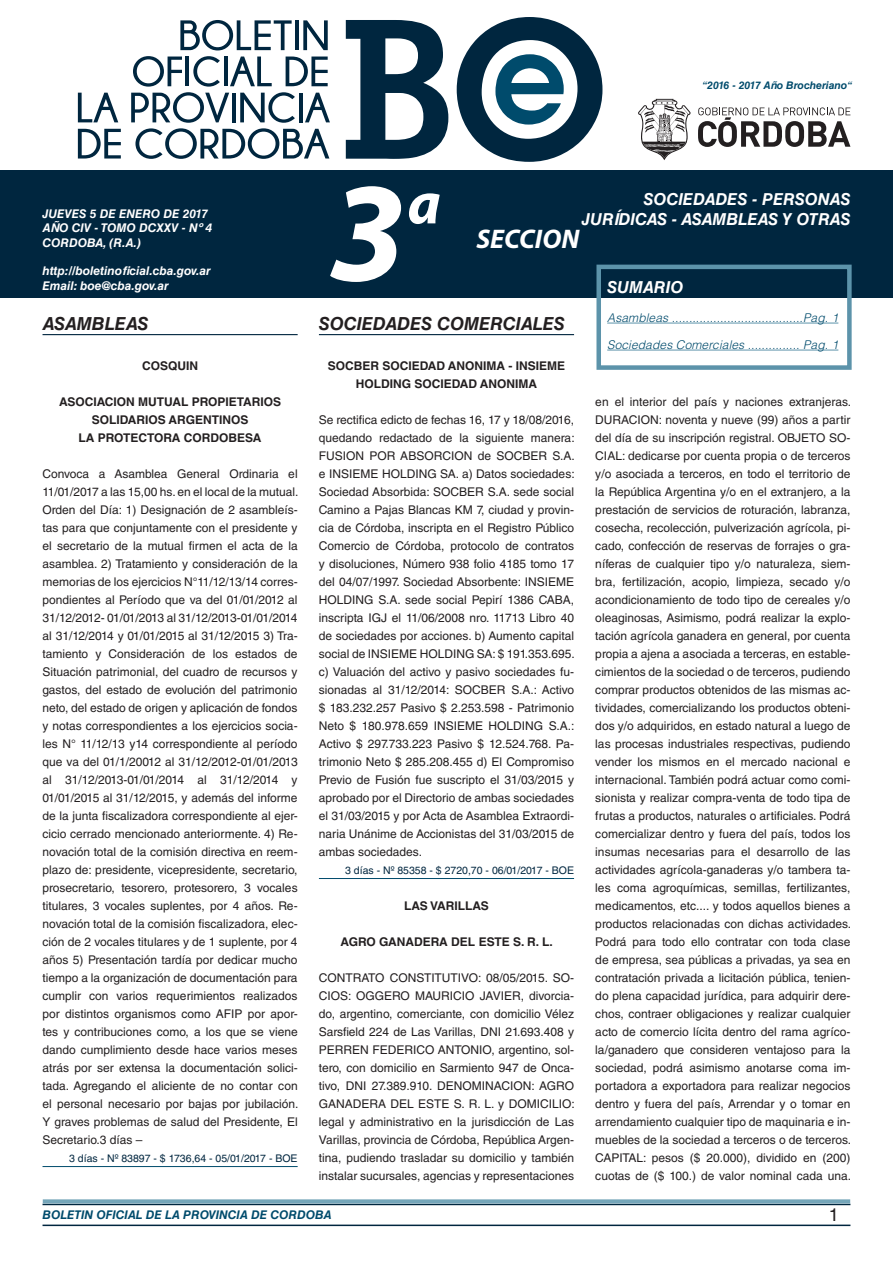
<style>
.page{position:relative;width:893px;height:1263px;background:#fff}
.page>*{position:absolute;margin:0;border:0;box-sizing:border-box;transform-origin:0 0}
.t1{font:italic 700 142.5px "Myriad Pro";color:#fff}
.t2{font:italic 700 60px "Myriad Pro";color:#fff}
.t3{font:italic 700 27px "Myriad Pro";color:#fff}
.TITULOS_2_y_3_S{font:italic 700 18px "Helvetica LT Std";color:#231f20}
.t4{font:18px "Helvetica LT Std";color:#231f20}
.t5{font:italic 700 16.5px/19.8px "Helvetica LT Std";color:#fff;text-align:right}
.TEXTO_BASE{font:12px/18px "Helvetica LT Std";color:#231f20;text-align:justify}
.RESUELVE{font:700 12px/18px "Helvetica LT Std";color:#231f20;text-align:center}
.t6{font:italic 700 12px/14.4px "Helvetica LT Std";color:#fff}
.TITULO_bold{font:italic 300 12px "Helvetica LT Std";letter-spacing:.01em;color:#004b6c}
.t7{font:italic 700 12px "Helvetica LT Std";color:#004b6c}
.FECHA_DE_PUBLICACIÓN{font:10.5px "Helvetica LT Std";color:#00263f}
.t8{font:italic 700 10.5px "Helvetica LT Std";color:#004b6c}
</style>
<div class="page">
<div style="left:0;top:170px;width:893px;height:128px;background:#00263f"></div>
<svg style="left:638px;top:99px;width:53px;height:61px"></svg>
<svg style="left:698px;top:107px;width:152px;height:40px"></svg>
<svg style="left:346px;top:20px;width:102px;height:139px"></svg>
<svg style="left:457px;top:17px;width:145px;height:145px"></svg>
<svg style="left:180px;top:20px;width:112px;height:30px"></svg>
<hr style="left:295px;top:20px;width:4px;height:30px;background:#00263f">
<svg style="left:303px;top:20px;width:25px;height:30px"></svg>
<svg style="left:78px;top:93px;width:40px;height:29px"></svg>
<svg style="left:78px;top:129px;width:43px;height:30px"></svg>
<svg style="left:131px;top:56px;width:199px;height:103px"></svg>
<hr style="left:43px;top:1224px;width:807px;height:2px;background:#00263f">
<div style="left:42px;top:1198px;width:809px;height:8px;background:#fff;opacity:.75"></div>
<div style="left:596px;top:265px;width:256px;height:105px;border:4px solid #5c93aa"></div>
<hr style="left:607px;top:323px;width:231px;height:1px;background:#5c93aa">
<hr style="left:607px;top:350px;width:231px;height:1px;background:#5c93aa">
<hr style="left:43px;top:334px;width:255px;height:1px;background:#00263f">
<hr style="left:43px;top:1166px;width:255px;height:1px;background:#004b6c">
<hr style="left:319px;top:334px;width:255px;height:1px;background:#00263f">
<hr style="left:319px;top:878px;width:255px;height:1px;background:#004b6c">
<p class="t8" style="left:703px;top:79px;width:151px">“2016 - 2017 Año Brocheriano“</p>
<p class="t6" style="left:43px;top:206px;width:171px">JUEVES 5 DE ENERO DE 2017<br>AÑO CIV - TOMO DCXXV - Nº 4</p>
<p class="t6" style="left:43px;top:235px;width:100px">CORDOBA, (R.A.)</p>
<p class="t6" style="left:43px;top:264px;width:170px">http://boletinoficial.cba.gov.ar<br>Email: boe@cba.gov.ar</p>
<p class="TITULOS_2_y_3_S" style="left:43px;top:312px;width:108px">ASAMBLEAS</p>
<p class="RESUELVE" style="left:142px;top:356px;width:57px">COSQUIN</p>
<p class="RESUELVE" style="left:59px;top:392px;width:223px">ASOCIACION MUTUAL PROPIETARIOS<br>SOLIDARIOS ARGENTINOS</p>
<p class="RESUELVE" style="left:79px;top:428px;width:185px">LA PROTECTORA CORDOBESA</p>
<p class="TEXTO_BASE" style="left:43px;top:465px;width:257px">Convoca a Asamblea General Ordinaria el 11/01/2017 a las 15,00 hs. en el local de la mutual.<br>Orden del Día: 1) Designación de 2 asambleís&shy;tas para que conjuntamente con el presidente y el secretario de la mutual firmen el acta de la asamblea. 2) Tratamiento y consideración de la memorias de los ejercicios N°11/12/13/14 corres&shy;pondientes al Período que va del 01/01/2012 al 31/12/2012- 01/01/2013 al 31/12/2013-01/01/2014 al 31/12/2014 y 01/01/2015 al 31/12/2015 3) Tra&shy;tamiento y Consideración de los estados de Situación patrimonial, del cuadro de recursos y gastos, del estado de evolución del patrimonio neto, del estado de origen y aplicación de fondos y notas correspondientes a los ejercicios socia&shy;les N° 11/12/13 y14 correspondiente al período que va del 01/1/20012 al 31/12/2012-01/01/2013 al 31/12/2013-01/01/2014 al 31/12/2014 y 01/01/2015 al 31/12/2015, y además del informe de la junta fiscalizadora correspondiente al ejer&shy;cicio cerrado mencionado anteriormente. 4) Re&shy;novación total de la comisión directiva en reem&shy;plazo de: presidente, vicepresidente, secretario, prosecretario, tesorero, protesorero, 3 vocales titulares, 3 vocales suplentes, por 4 años. Re&shy;novación total de la comisión fiscalizadora, elec&shy;ción de 2 vocales titulares y de 1 suplente, por 4 años 5) Presentación tardía por dedicar mucho tiempo a la organización de documentación para cumplir con varios requerimientos realizados por distintos organismos como AFIP por apor&shy;tes y contribuciones como, a los que se viene dando cumplimiento desde hace varios meses atrás por ser extensa la documentación solici&shy;tada. Agregando el aliciente de no contar con el personal necesario por bajas por jubilación.<br>Y graves problemas de salud del Presidente, El Secretario.3 días –</p>
<p class="FECHA_DE_PUBLICACIÓN" style="left:69px;top:1152px;width:230px">3 días - Nº 83897 - $ 1736,64 - 05/01/2017 - BOE</p>
<h1 class="t1" style="left:329px;top:140px;width:79px">3</h1>
<h2 class="t2" style="left:407px;top:164px;width:35px">a</h2>
<h3 class="t5" style="left:582px;top:189px;width:270px">SOCIEDADES - PERSONAS<br>JURÍDICAS - ASAMBLEAS Y OTRAS</h3>
<h3 class="t3" style="left:476px;top:222px;width:104px">SECCION</h3>
<h3 class="t5" style="left:607px;top:277px;width:78px">SUMARIO</h3>
<p class="TITULOS_2_y_3_S" style="left:319px;top:312px;width:248px">SOCIEDADES COMERCIALES</p>
<p class="RESUELVE" style="left:328px;top:356px;width:239px">SOCBER SOCIEDAD ANONIMA - INSIEME<br>HOLDING SOCIEDAD ANONIMA</p>
<p class="TEXTO_BASE" style="left:319px;top:411px;width:257px">Se rectifica edicto de fechas 16, 17 y 18/08/2016, quedando redactado de la siguiente manera:<br>FUSION POR ABSORCION de SOCBER S.A. e INSIEME HOLDING SA. a) Datos sociedades:<br>Sociedad Absorbida: SOCBER S.A. sede social Camino a Pajas Blancas KM 7, ciudad y provin&shy;cia de Córdoba, inscripta en el Registro Público Comercio de Córdoba, protocolo de contratos y disoluciones, Número 938 folio 4185 tomo 17 del 04/07/1997. Sociedad Absorbente: INSIEME HOLDING S.A. sede social Pepirí 1386 CABA, inscripta IGJ el 11/06/2008 nro. 11713 Libro 40 de sociedades por acciones. b) Aumento capital social de INSIEME HOLDING SA: $ 191.353.695. c) Valuación del activo y pasivo sociedades fu&shy;sionadas al 31/12/2014: SOCBER S.A.: Activo $ 183.232.257 Pasivo $ 2.253.598 - Patrimonio Neto $ 180.978.659 INSIEME HOLDING S.A.:<br>Activo $ 297.733.223 Pasivo $ 12.524.768. Pa&shy;trimonio Neto $ 285.208.455 d) El Compromiso Previo de Fusión fue suscripto el 31/03/2015 y aprobado por el Directorio de ambas sociedades el 31/03/2015 y por Acta de Asamblea Extraordi&shy;naria Unánime de Accionistas del 31/03/2015 de ambas sociedades.</p>
<p class="FECHA_DE_PUBLICACIÓN" style="left:345px;top:864px;width:230px">3 días - Nº 85358 - $ 2720,70 - 06/01/2017 - BOE</p>
<p class="RESUELVE" style="left:404px;top:896px;width:86px">LAS VARILLAS</p>
<p class="RESUELVE" style="left:341px;top:932px;width:214px">AGRO GANADERA DEL ESTE S. R. L.</p>
<p class="TEXTO_BASE" style="left:319px;top:969px;width:257px">CONTRATO CONSTITUTIVO: 08/05/2015. SO-CIOS: OGGERO MAURICIO JAVIER, divorcia&shy;do, argentino, comerciante, con domicilio Vélez Sarsfield 224 de Las Varillas, DNI 21.693.408 y PERREN FEDERICO ANTONIO, argentino, sol&shy;tero, con domicilio en Sarmiento 947 de Onca&shy;tivo, DNI 27.389.910. DENOMINACION: AGRO GANADERA DEL ESTE S. R. L. y DOMICILIO: legal y administrativo en la jurisdicción de Las Varillas, provincia de Córdoba, República Argen&shy;tina, pudiendo trasladar su domicilio y también instalar sucursales, agencias y representaciones</p>
<p class="TITULO_bold" style="left:607px;top:310px;width:233px">Asambleas ......................................Pag. 1</p>
<p class="TITULO_bold" style="left:607px;top:337px;width:233px">Sociedades Comerciales ............... Pag. 1</p>
<p class="TEXTO_BASE" style="left:595px;top:393px;width:257px">en el interior del país y naciones extranjeras.<br>DURACION: noventa y nueve (99) años a partir del día de su inscripción registral. OBJETO SO-CIAL: dedicarse por cuenta propia o de terceros y/o asociada a terceros, en todo el territorio de la República Argentina y/o en el extranjero, a la prestación de servicios de roturación, labranza, cosecha, recolección, pulverización agrícola, pi&shy;cado, confección de reservas de forrajes o gra&shy;níferas de cualquier tipo y/o naturaleza, siem&shy;bra, fertilización, acopio, limpieza, secado y/o acondicionamiento de todo tipo de cereales y/o oleaginosas, Asimismo, podrá realizar la explo&shy;tación agrícola ganadera en general, por cuenta propia a ajena a asociada a terceras, en estable&shy;cimientos de la sociedad o de terceros, pudiendo comprar productos obtenidos de las mismas ac&shy;tividades, comercializando los productos obteni&shy;dos y/o adquiridos, en estado natural a luego de las procesas industriales respectivas, pudiendo vender los mismos en el mercado nacional e internacional. También podrá actuar como comi&shy;sionista y realizar compra-venta de todo tipa de frutas a productos, naturales o artificiales. Podrá comercializar dentro y fuera del país, todos los insumas necesarias para el desarrollo de las actividades agrícola-ganaderas y/o tambera ta&shy;les coma agroquímicas, semillas, fertilizantes, medicamentos, etc.... y todos aquellos bienes a productos relacionadas con dichas actividades.<br>Podrá para todo ello contratar con toda clase de empresa, sea públicas a privadas, ya sea en contratación privada a licitación pública, tenien&shy;do plena capacidad jurídica, para adquirir dere&shy;chos, contraer obligaciones y realizar cualquier acto de comercio lícita dentro del rama agríco&shy;la/ganadero que consideren ventajoso para la sociedad, podrá asimismo anotarse coma im&shy;portadora a exportadora para realizar negocios dentro y fuera del país, Arrendar y o tomar en arrendamiento cualquier tipo de maquinaria e in&shy;muebles de la sociedad a terceros o de terceros.<br>CAPITAL: pesos ($ 20.000), dividido en (200) cuotas de ($ 100.) de valor nominal cada una.</p>
<p class="t7" style="left:43px;top:1208px;width:290px">BOLETIN OFICIAL DE LA PROVINCIA DE CORDOBA</p>
<p class="t4" style="left:829px;top:1204px;width:12px">1</p>
</div>
